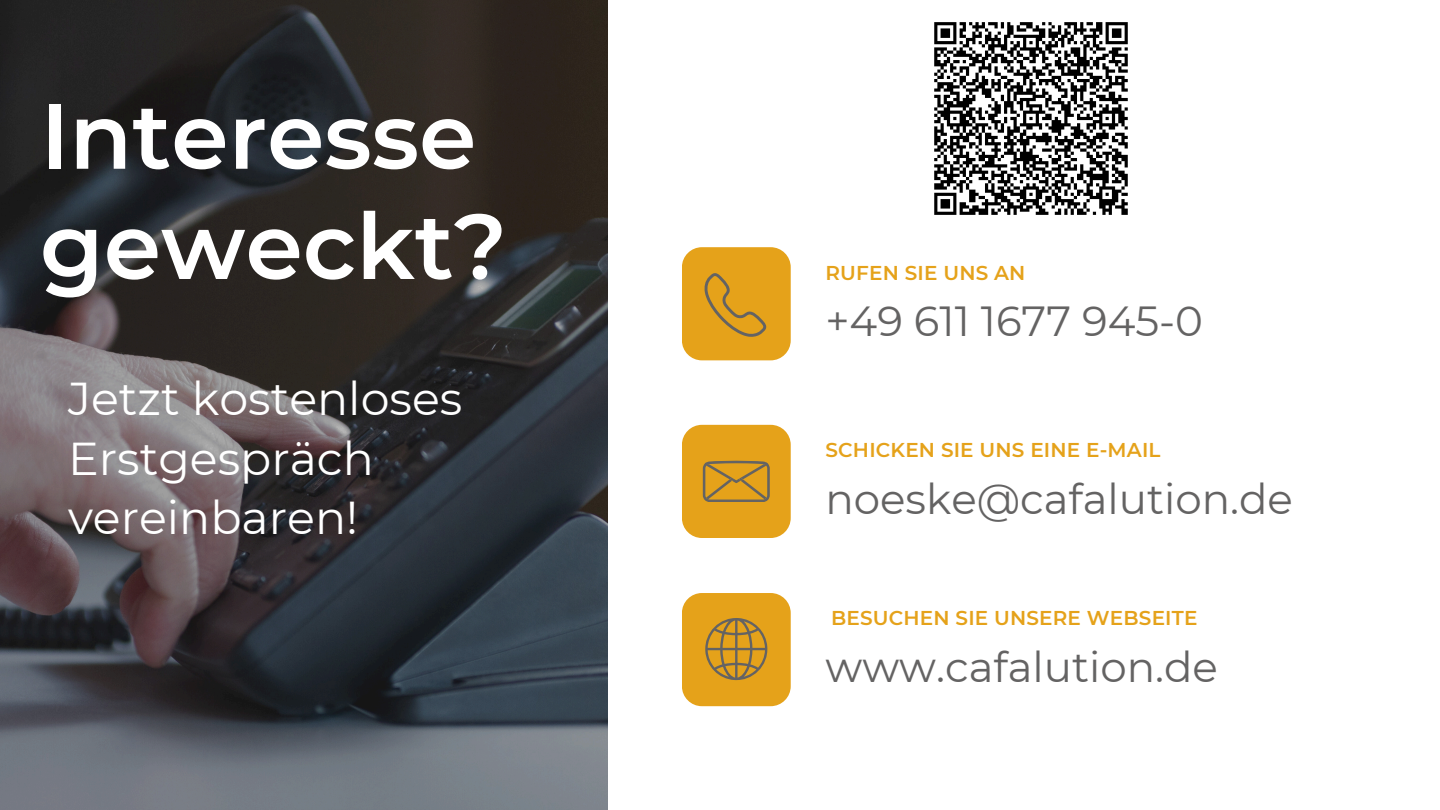
<style>
.page{position:relative;width:1440px;height:810px;background:#fff}
.page>*{position:absolute;margin:0;border:0;box-sizing:border-box;transform-origin:0 0}
.t1{font:600 92px/110.2px "Montserrat";color:#fff}
.t2{font:46px/59.2px "Montserrat";color:#fff}
.t3{font:42px "Montserrat";color:#646363}
.t4{font:600 20px "Montserrat";letter-spacing:.01em;color:#e5a21a}
</style>
<div class="page">
<div style="left:682px;top:247px;width:109px;height:113px;background:#e5a21a;border-radius:20px"></div>
<svg style="left:704px;top:273px;width:63px;height:64px"></svg>
<div style="left:682px;top:593px;width:109px;height:113px;background:#e5a21a;border-radius:20px"></div>
<svg style="left:705px;top:618px;width:63px;height:63px"></svg>
<img style="left:0;top:0;width:607px;height:810px">
<div style="left:682px;top:425px;width:109px;height:113px;background:#e5a21a;border-radius:20px"></div>
<svg style="left:703px;top:461px;width:67px;height:41px"></svg>
<img style="left:934px;top:22px;width:194px;height:193px">
<h1 class="t1" style="left:40px;top:81px;width:469px">Interesse geweckt?</h1>
<h2 class="t2" style="left:68px;top:369px;width:396px">Jetzt kostenloses<br>Erstgespräch vereinbaren!</h2>
<p class="t4" style="left:825px;top:261px;width:202px">RUFEN SIE UNS AN</p>
<h2 class="t3" style="left:825px;top:296px;width:379px">+49 611 1677 945-0</h2>
<p class="t4" style="left:825px;top:437px;width:337px">SCHICKEN SIE UNS EINE E-MAIL</p>
<p class="t3" style="left:825px;top:473px;width:469px">noeske@cafalution.de</p>
<p class="t4" style="left:831px;top:605px;width:368px">BESUCHEN SIE UNSERE WEBSEITE</p>
<p class="t3" style="left:825px;top:641px;width:394px">www.cafalution.de</p>
</div>
